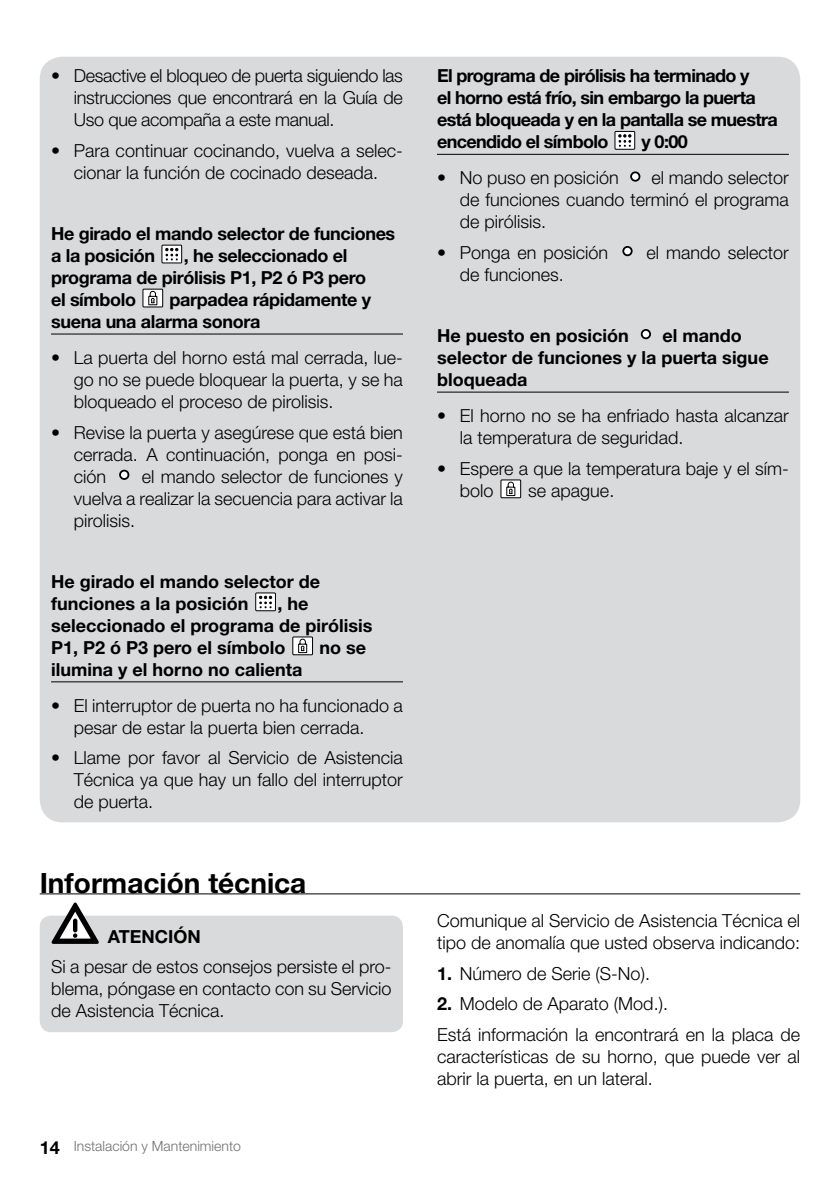
<style>
.page{position:relative;width:840px;height:1191px;background:#fff}
.page>*{position:absolute;margin:0;border:0;box-sizing:border-box;transform-origin:0 0}
.t1{font:700 28px "Helvetica Neue";color:#000}
.t2{font:300 18px/22px "Helvetica Neue";color:#000;text-align:justify}
.t3{font:700 18px/22px "Helvetica Neue";letter-spacing:-.02em;color:#000}
.t4{font:700 18px/22px "Helvetica Neue";color:#000}
.t5{font:300 14px "Helvetica Neue";color:#707172}
.s1{font-weight:700;font-size:18px;color:#000}
.s2{font-weight:700}
</style>
<div class="page">
<div style="left:40px;top:915px;width:363px;height:117px;background:#d9dadb;border-radius:11px"></div>
<svg style="left:51px;top:902px;width:48px;height:42px"></svg>
<div style="left:40px;top:57px;width:759px;height:765px;background:#d9dadb;border-radius:23px"></div>
<hr style="left:51px;top:333px;width:352px;height:1px;background:#000">
<hr style="left:51px;top:681px;width:352px;height:1px;background:#000">
<div style="left:162px;top:245px;width:19px;height:18px;background:#fff"></div>
<div style="left:161px;top:245px;width:21px;height:18px;border:1px solid #000"></div>
<svg style="left:165px;top:248px;width:13px;height:12px"></svg>
<div style="left:143px;top:289px;width:20px;height:18px;background:#fff"></div>
<div style="left:142px;top:289px;width:21px;height:18px;border:1px solid #000"></div>
<svg style="left:148px;top:290px;width:10px;height:16px"></svg>
<div style="left:119px;top:470px;width:10px;height:10px;background:#fff;border:2px solid #000;border-radius:50%"></div>
<div style="left:255px;top:593px;width:20px;height:18px;background:#fff"></div>
<div style="left:255px;top:592px;width:21px;height:19px;border:1px solid #000"></div>
<svg style="left:259px;top:596px;width:13px;height:12px"></svg>
<div style="left:292px;top:637px;width:20px;height:18px;background:#fff"></div>
<div style="left:292px;top:636px;width:21px;height:19px;border:1px solid #000"></div>
<svg style="left:298px;top:638px;width:9px;height:15px"></svg>
<hr style="left:437px;top:154px;width:351px;height:1px;background:#000">
<hr style="left:437px;top:391px;width:351px;height:1px;background:#000">
<div style="left:614px;top:131px;width:20px;height:18px;background:#fff"></div>
<div style="left:614px;top:131px;width:21px;height:19px;border:1px solid #000"></div>
<svg style="left:618px;top:134px;width:13px;height:13px"></svg>
<svg style="left:629px;top:171px;width:11px;height:11px"></svg>
<div style="left:622px;top:246px;width:10px;height:10px;background:#fff;border:2px solid #000;border-radius:50%"></div>
<div style="left:640px;top:329px;width:10px;height:10px;background:#fff;border:2px solid #000;border-radius:50%"></div>
<div style="left:500px;top:480px;width:20px;height:18px;background:#fff"></div>
<div style="left:500px;top:479px;width:21px;height:19px;border:1px solid #000"></div>
<svg style="left:506px;top:481px;width:9px;height:15px"></svg>
<hr style="left:40px;top:893px;width:759px;height:1px;background:#000">
<p class="t2" style="left:74px;top:64px;width:330px;text-indent:-23px">• Desactive el bloqueo de puerta siguiendo las instrucciones que encontrará en la Guía de Uso que acompaña a este manual.</p>
<p class="t2" style="left:51px;top:139px;width:353px;text-align:center">• Para continuar cocinando, vuelva a selec&shy;cionar la función de cocinado deseada.</p>
<p class="t3" style="left:51px;top:222px;width:345px">He girado el mando selector de funciones a la posición</p>
<p class="t3" style="left:51px;top:244px;width:316px;text-indent:133px">, he seleccionado el programa de pirólisis P1, P2 ó P3 pero el símbolo</p>
<p class="t3" style="left:51px;top:288px;width:321px;text-indent:118px">parpadea rápidamente y suena una alarma sonora</p>
<p class="t2" style="left:74px;top:346px;width:330px;text-indent:-23px">• La puerta del horno está mal cerrada, lue&shy;go no se puede bloquear la puerta, y se ha bloqueado el proceso de pirolisis.</p>
<p class="t2" style="left:74px;top:421px;width:330px;text-indent:-23px">• Revise la puerta y asegúrese que está bien cerrada. A continuación, ponga en posi&shy;ción</p>
<p class="t2" style="left:74px;top:465px;width:330px;text-indent:68px">el mando selector de funciones y vuelva a realizar la secuencia para activar la pirolisis.</p>
<p class="t4" style="left:51px;top:570px;width:270px">He girado el mando selector de funciones a la posición</p>
<p class="t4" style="left:51px;top:592px;width:323px;text-indent:226px">, he seleccionado el programa de pirólisis<br>P1, P2 ó P3 pero el símbolo</p>
<p class="t3" style="left:319px;top:636px;width:48px">no se</p>
<p class="t4" style="left:51px;top:658px;width:253px">ilumina y el horno no calienta</p>
<p class="t2" style="left:74px;top:694px;width:330px;text-indent:-23px">• El interruptor de puerta no ha funcionado a pesar de estar la puerta bien cerrada.</p>
<p class="t2" style="left:74px;top:746px;width:330px;text-indent:-23px">• Llame por favor al Servicio de Asistencia Técnica ya que hay un fallo del interruptor de puerta.</p>
<h1 class="t1" style="left:40px;top:866px;width:268px">Información técnica</h1>
<p class="t4" style="left:108px;top:925px;width:94px">ATENCIÓN</p>
<p class="t2" style="left:51px;top:955px;width:342px">Si a pesar de estos consejos persiste el pro&shy;blema, póngase en contacto con su Servicio de Asistencia Técnica.</p>
<p class="t5" style="left:40px;top:1137px;width:202px"><span class="s1">14</span> Instalación y Mantenimiento</p>
<p class="t3" style="left:437px;top:64px;width:342px">El programa de pirólisis ha terminado y<br>el horno está frío, sin embargo la puerta está bloqueada y en la pantalla se muestra encendido el símbolo</p>
<p class="t3" style="left:641px;top:130px;width:48px">y 0:00</p>
<p class="t2" style="left:437px;top:166px;width:183px">• No puso en posición</p>
<p class="t2" style="left:459px;top:166px;width:330px;text-indent:192px">el mando selector de funciones cuando terminó el programa de pirólisis.</p>
<p class="t2" style="left:437px;top:241px;width:173px">• Ponga en posición</p>
<p class="t2" style="left:646px;top:241px;width:144px">el mando selector</p>
<p class="t2" style="left:459px;top:263px;width:106px">de funciones.</p>
<p class="t4" style="left:437px;top:324px;width:193px">He puesto en posición</p>
<p class="t4" style="left:437px;top:324px;width:333px;text-indent:225px">el mando selector de funciones y la puerta sigue bloqueada</p>
<p class="t2" style="left:459px;top:404px;width:330px;text-indent:-23px">• El horno no se ha enfriado hasta alcanzar la temperatura de seguridad.</p>
<p class="t2" style="left:459px;top:457px;width:330px;text-indent:-23px">• Espere a que la temperatura baje y el sím&shy;bolo</p>
<p class="t2" style="left:528px;top:479px;width:88px">se apague.</p>
<p class="t2" style="left:437px;top:909px;width:364px">Comunique al Servicio de Asistencia Técnica el tipo de anomalía que usted observa indicando:</p>
<p class="t2" style="left:437px;top:962px;width:214px"><span class="s2">1.</span> Número de Serie (S-No).</p>
<p class="t2" style="left:437px;top:988px;width:364px;line-height:30.6px"><span class="s2">2.</span> Modelo de Aparato (Mod.).<br>Está información la encontrará en la placa de</p>
<p class="t2" style="left:437px;top:1045px;width:364px">características de su horno, que puede ver al abrir la puerta, en un lateral.</p>
</div>
